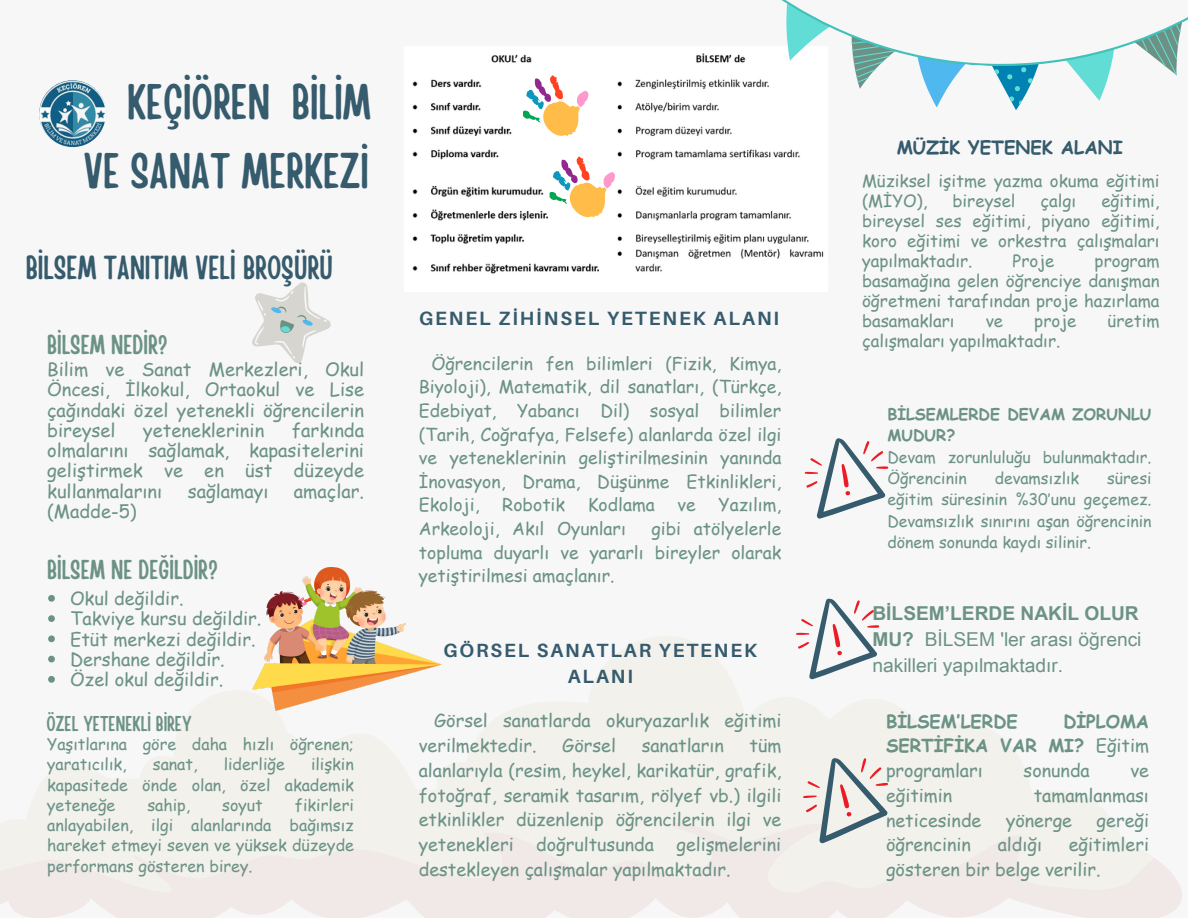
<style>
.page{position:relative;width:1188px;height:918px;background:#f7f7f7}
.page>*{position:absolute;margin:0;border:0;box-sizing:border-box;transform-origin:0 0}
.t1{font:49.65px/68.7px "Handy Casual Condensed";color:#365b6d;text-align:right}
.t2{font:33.15px "Handy Casual Condensed";color:#365b6d}
.t3{font:27.15px "Handy Casual Condensed";color:#6c9286}
.t4{font:21.3px "Handy Casual Condensed";color:#6c9286}
.t5{font:19.2px/25.8px "Arial Unicode MS";color:#6c9286}
.t6{font:700 19.2px/25.8px "Aileron";letter-spacing:.1em;color:#365b6d;text-align:center}
.t7{font:18.3px/20.2px "Comic Sans MS";color:#6c9286;text-align:justify}
.t8{font:700 18.3px "Comic Sans MS";color:#365b6d}
.t9{font:18.15px "Comic Sans MS";color:#6c9286}
.t10{font:18px/24.8px "Comic Sans MS";color:#6c9286}
.t11{font:700 18px/24.8px "Comic Sans MS";color:#6c9286;text-align:justify}
.t12{font:17.55px/23.7px "Comic Sans MS";color:#6c9286;text-align:justify}
.t13{font:16.95px/20px "Comic Sans MS";color:#6c9286;text-align:justify}
.t14{font:16.05px/20.2px "Comic Sans MS";color:#6c9286;text-align:justify}
.t15{font:15.9px/21.3px "Comic Sans MS";color:#6c9286}
.s1{font-weight:700}
.s2{font-weight:400}
</style>
<div class="page">
<svg style="left:32px;top:636px;width:1062px;height:166px;fill:#f2f1ec"></svg>
<svg style="left:0;top:802px;width:1182px;height:116px;fill:#f2f1ec"></svg>
<img style="left:252px;top:568px;width:189px;height:143px">
<img style="left:412px;top:53px;width:412px;height:221px">
<svg style="left:771px;top:0;width:417px;height:111px"></svg>
<svg style="left:252px;top:282px;width:79px;height:81px"></svg>
<svg style="left:549px;top:156px;width:66px;height:65px"></svg>
<svg style="left:522px;top:75px;width:67px;height:64px"></svg>
<img style="left:39px;top:80px;width:67px;height:67px;border-radius:50%">
<svg style="left:803px;top:754px;width:87px;height:90px"></svg>
<svg style="left:48px;top:595px;width:7px;height:7px"></svg>
<svg style="left:48px;top:615px;width:7px;height:7px"></svg>
<svg style="left:48px;top:635px;width:7px;height:7px"></svg>
<svg style="left:48px;top:656px;width:7px;height:6px"></svg>
<svg style="left:48px;top:676px;width:7px;height:7px"></svg>
<svg style="left:796px;top:598px;width:84px;height:82px"></svg>
<svg style="left:804px;top:438px;width:85px;height:81px"></svg>
<p class="t1" style="left:84px;top:65px;width:289px">KEÇİÖREN BİLİM<br>VE SANAT MERKEZİ</p>
<p class="t2" style="left:26px;top:246px;width:309px">BİLSEM TANITIM VELİ BROŞÜRÜ</p>
<p class="t3" style="left:47px;top:327px;width:122px">BİLSEM NEDİR?</p>
<p class="t7" style="left:47px;top:359px;width:318px">Bilim ve Sanat Merkezleri, Okul Öncesi, İlkokul, Ortaokul ve Lise çağındaki özel yetenekli öğrencilerin bireysel</p>
<p class="t7" style="left:143px;top:419px;width:123px">yeteneklerinin</p>
<p class="t7" style="left:47px;top:419px;width:318px;text-indent:245px">farkında olmalarını sağlamak, kapasitelerini geliştirmek ve en üst düzeyde kullanmalarını</p>
<p class="t7" style="left:188px;top:480px;width:82px">sağlamayı</p>
<p class="t7" style="left:294px;top:480px;width:72px">amaçlar.</p>
<p class="t7" style="left:47px;top:500px;width:91px">(Madde-5)</p>
<p class="t3" style="left:47px;top:552px;width:172px">BİLSEM NE DEĞİLDİR?</p>
<p class="t9" style="left:70px;top:585px;width:115px">Okul değildir.</p>
<p class="t9" style="left:70px;top:605px;width:193px">Takviye kursu değildir.</p>
<p class="t9" style="left:70px;top:626px;width:187px">Etüt merkezi değildir.</p>
<p class="t9" style="left:70px;top:646px;width:156px">Dershane değildir.</p>
<p class="t9" style="left:70px;top:666px;width:155px">Özel okul değildir.</p>
<p class="t4" style="left:47px;top:709px;width:147px">ÖZEL YETENEKLİ BİREY</p>
<p class="t14" style="left:47px;top:734px;width:308px">Yaşıtlarına göre daha hızlı öğrenen; yaratıcılık,</p>
<p class="t14" style="left:47px;top:754px;width:308px;text-indent:264px">ilişkin kapasitede önde olan, özel akademik yeteneğe</p>
<p class="t14" style="left:153px;top:754px;width:46px">sanat,</p>
<p class="t14" style="left:224px;top:754px;width:63px">liderliğe</p>
<p class="t14" style="left:47px;top:794px;width:308px;text-indent:248px">fikirleri anlayabilen, ilgi alanlarında bağımsız hareket etmeyi seven ve yüksek düzeyde performans gösteren birey.</p>
<p class="t14" style="left:147px;top:794px;width:44px">sahip,</p>
<p class="t14" style="left:222px;top:794px;width:42px">soyut</p>
<p class="t6" style="left:419px;top:305px;width:362px">GENEL ZİHİNSEL YETENEK ALANI</p>
<p class="t12" style="left:419px;top:351px;width:364px;text-indent:13px">Öğrencilerin fen bilimleri (Fizik, Kimya, Biyoloji), Matematik, dil sanatları, (Türkçe, Edebiyat, Yabancı Dil) sosyal bilimler (Tarih, Coğrafya, Felsefe) alanlarda özel ilgi ve yeteneklerinin geliştirilmesinin yanında İnovasyon, Drama, Düşünme Etkinlikleri, Ekoloji,</p>
<p class="t12" style="left:502px;top:493px;width:64px">Robotik</p>
<p class="t12" style="left:588px;top:493px;width:68px">Kodlama</p>
<p class="t12" style="left:678px;top:493px;width:20px">ve</p>
<p class="t12" style="left:719px;top:493px;width:64px">Yazılım,</p>
<p class="t12" style="left:419px;top:516px;width:209px">Arkeoloji, Akıl Oyunları</p>
<p class="t12" style="left:419px;top:516px;width:364px;text-indent:233px">gibi atölyelerle topluma duyarlı ve yararlı bireyler olarak yetiştirilmesi amaçlanır.</p>
<p class="t6" style="left:443px;top:637px;width:315px">GÖRSEL SANATLAR YETENEK<br>ALANI</p>
<p class="t10" style="left:419px;top:708px;width:364px;text-indent:15px">Görsel sanatlarda okuryazarlık eğitimi verilmektedir.</p>
<p class="t10" style="left:562px;top:733px;width:55px">Görsel</p>
<p class="t10" style="left:642px;top:733px;width:84px">sanatların</p>
<p class="t10" style="left:419px;top:733px;width:364px;text-align:justify;text-indent:331px">tüm alanlarıyla (resim, heykel, karikatür, grafik, fotoğraf, seramik tasarım, rölyef vb.) ilgili etkinlikler düzenlenip öğrencilerin ilgi ve yetenekleri</p>
<p class="t10" style="left:419px;top:832px;width:364px;text-indent:258px">gelişmelerini destekleyen çalışmalar yapılmaktadır.</p>
<p class="t10" style="left:536px;top:832px;width:119px">doğrultusunda</p>
<p class="t8" style="left:897px;top:134px;width:228px">MÜZİK YETENEK ALANI</p>
<p class="t13" style="left:862px;top:170px;width:299px">Müziksel işitme yazma okuma eğitimi (MİYO),</p>
<p class="t13" style="left:953px;top:190px;width:65px">bireysel</p>
<p class="t13" style="left:1041px;top:190px;width:37px">çalgı</p>
<p class="t13" style="left:862px;top:190px;width:299px;text-indent:239px">eğitimi, bireysel ses eğitimi, piyano eğitimi, koro eğitimi ve orkestra çalışmaları yapılmaktadır.</p>
<p class="t13" style="left:1013px;top:250px;width:43px">Proje</p>
<p class="t13" style="left:862px;top:250px;width:299px;text-indent:233px">program basamağına gelen öğrenciye danışman öğretmeni tarafından proje hazırlama basamakları</p>
<p class="t13" style="left:986px;top:310px;width:19px">ve</p>
<p class="t13" style="left:1034px;top:310px;width:44px">proje</p>
<p class="t13" style="left:1108px;top:310px;width:54px">üretim</p>
<p class="t13" style="left:862px;top:330px;width:200px">çalışmaları yapılmaktadır.</p>
<p class="t15" style="left:887px;top:403px;width:266px"><span class="s1">BİLSEMLERDE DEVAM ZORUNLU<br>MUDUR?<br></span>Devam zorunluluğu bulunmaktadır.<br>Öğrencinin</p>
<p class="t15" style="left:995px;top:467px;width:86px">devamsızlık</p>
<p class="t15" style="left:887px;top:467px;width:266px;text-align:justify;text-indent:220px">süresi eğitim süresinin %30’unu geçemez.<br>Devamsızlık sınırını aşan öğrencinin dönem sonunda kaydı silinir.</p>
<p class="t5" style="left:872px;top:600px;width:271px"><span class="s1">BİLSEM’LERDE NAKİL OLUR<br>MU?</span> BİLSEM 'ler arası öğrenci nakilleri yapılmaktadır.</p>
<p class="t11" style="left:886px;top:708px;width:133px">BİLSEM’LERDE</p>
<p class="t11" style="left:886px;top:708px;width:265px;text-indent:177px">DİPLOMA SERTİFİKA VAR MI? <span class="s2">Eğitim programları</span></p>
<p class="t10" style="left:1024px;top:757px;width:68px">sonunda</p>
<p class="t10" style="left:1131px;top:757px;width:20px">ve</p>
<p class="t10" style="left:886px;top:782px;width:68px">eğitimin</p>
<p class="t10" style="left:1034px;top:782px;width:117px">tamamlanması</p>
<p class="t10" style="left:886px;top:807px;width:97px">neticesinde</p>
<p class="t10" style="left:1006px;top:807px;width:68px">yönerge</p>
<p class="t10" style="left:1097px;top:807px;width:54px">gereği</p>
<p class="t10" style="left:886px;top:832px;width:87px">öğrencinin</p>
<p class="t10" style="left:998px;top:832px;width:46px">aldığı</p>
<p class="t10" style="left:886px;top:832px;width:265px;text-indent:183px">eğitimleri gösteren bir belge verilir.</p>
</div>
